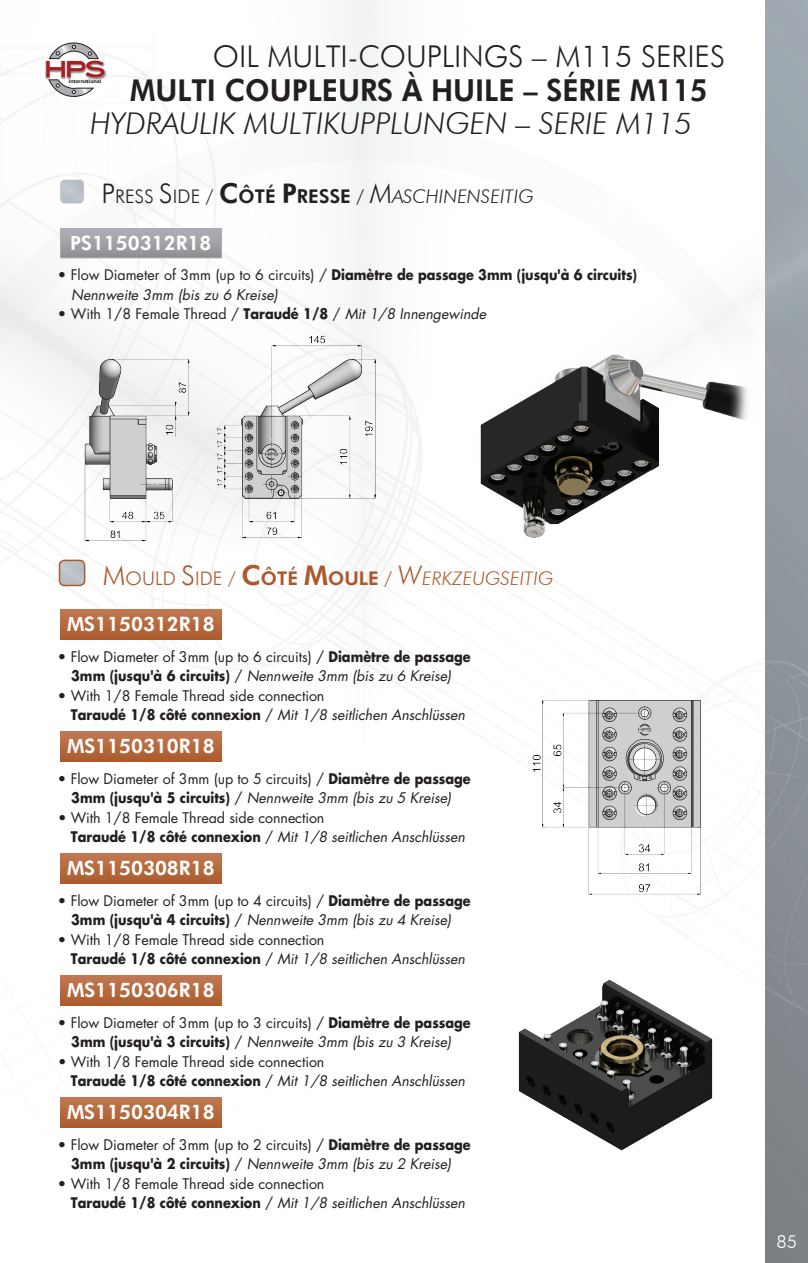
<style>
.page{position:relative;width:808px;height:1263px;background:#fff}
.page>*{position:absolute;margin:0;border:0;box-sizing:border-box;transform-origin:0 0}
.t1{font:italic 300 30px "Futura BT";color:#231f20}
.t2{font:700 30px "Futura BT";color:#231f20;scale:.95 1}
.t3{font:300 30px "Futura BT";color:#231f20}
.t4{font:700 19.5px "Futura BT";color:#fff}
.t5{font:italic 300 18.75px "Futura BT";letter-spacing:.005em;color:#231f20}
.t6{font:italic 300 18.75px "Futura BT";letter-spacing:.005em;color:#ab592a}
.t7{font:300 18px "Futura BT";color:#fff}
.t8{font:700 14.25px/19.5px "Futura Std";color:#231f20;text-align:center;scale:.9 1}
.t9{font:14.25px/19.5px "Futura Std";letter-spacing:-.005em;color:#231f20}
.t10{font:600 5.25px "Eras ITC";letter-spacing:.005em;color:#050504}
.s1{font-style:normal;font-size:27px}
.s2{font-style:normal}
.s3{font-weight:700;font-style:normal;font-size:27px}
.s4{font-weight:700;font-style:normal}
.s5{font-size:27px}
.s6{font-weight:400}
.s7{font-weight:400;font-style:italic}
.s8{font-weight:700}
.s9{font-style:italic}
</style>
<div class="page">
<img style="left:0;top:0;width:472px;height:1128px">
<img style="left:60px;top:180px;width:24px;height:23px">
<div style="left:59px;top:560px;width:26px;height:26px;background:#ab592a;border-radius:6px"></div>
<img style="left:60px;top:561px;width:24px;height:24px">
<svg style="left:62px;top:230px;width:158px;height:26px;background:#9ea1a4"></svg>
<div style="left:60px;top:228px;width:162px;height:30px;border:1px solid #aaaeb2"></div>
<div style="left:60px;top:610px;width:162px;height:30px;background:linear-gradient(to bottom,#c07852,#ad5b2c)"></div>
<svg style="left:60px;top:731px;width:162px;height:31px;background:#b6693e"></svg>
<svg style="left:60px;top:853px;width:162px;height:31px;background:#b6693e"></svg>
<div style="left:60px;top:975px;width:162px;height:31px;border:1px solid #ab592a"></div>
<div style="left:60px;top:975px;width:162px;height:30px;background:linear-gradient(to bottom,#c17953,#ad5c2e)"></div>
<div style="left:60px;top:1097px;width:162px;height:30px;background:linear-gradient(to bottom,#c17953,#ad5c2e)"></div>
<img style="left:68px;top:330px;width:321px;height:216px">
<img style="left:532px;top:700px;width:169px;height:195px">
<svg style="left:265px;top:448px;width:13px;height:12px"></svg>
<svg style="left:638px;top:724px;width:13px;height:12px"></svg>
<img style="left:472px;top:354px;width:196px;height:187px">
<img style="left:518px;top:979px;width:195px;height:172px">
<img style="left:668px;top:301px;width:80px;height:119px">
<div style="left:765px;top:930px;width:43px;height:133px;background:#82898e"></div>
<img style="left:45px;top:59px;width:63px;height:21px">
<svg style="left:46px;top:43px;width:58px;height:53px"></svg>
<h1 class="t3" style="left:213px;top:39px;width:513px">OIL MULTI-COUPLINGS – M115 SERIES</h1>
<h1 class="t2" style="left:130px;top:72px;width:609px">MULTI COUPLEURS À HUILE – SÉRIE M115</h1>
<h1 class="t1" style="left:90px;top:105px;width:603px">HYDRAULIK MULTIKUPPLUNGEN – SERIE M115</h1>
<p class="t10" style="left:69px;top:79px;width:34px">International</p>
<h3 class="t5" style="left:102px;top:185px;width:434px"><span class="s1">P</span><span class="s2">RESS</span> <span class="s1">S</span><span class="s2">IDE /</span> <span class="s3">C</span><span class="s4">ÔTÉ</span> <span class="s3">P</span><span class="s4">RESSE</span> <span class="s2">/</span> <span class="s5">M</span>ASCHINENSEITIG</h3>
<h2 class="t4" style="left:70px;top:231px;width:143px">PS1150312R18</h2>
<p class="t8" style="left:71px;top:265px;width:630px;text-align:left;text-indent:-13px"><span class="s6">• Flow Diameter of 3mm (up to 6 circuits) /</span> Diamètre de passage 3mm (jusqu'à 6 circuits)<br><span class="s7">Nennweite 3mm (bis zu 6 Kreise)</span></p>
<p class="t9" style="left:58px;top:304px;width:430px">• With 1/8 Female Thread / <span class="s8">Taraudé 1/8</span> / <span class="s9">Mit 1/8 Innengewinde</span></p>
<h3 class="t6" style="left:103px;top:567px;width:452px"><span class="s1">M</span><span class="s2">OULD</span> <span class="s1">S</span><span class="s2">IDE /</span> <span class="s3">C</span><span class="s4">ÔTÉ</span> <span class="s3">M</span><span class="s4">OULE</span> <span class="s2">/</span> <span class="s5">W</span>ERKZEUGSEITIG</h3>
<h2 class="t4" style="left:67px;top:612px;width:149px">MS1150312R18</h2>
<p class="t8" style="left:58px;top:646px;width:460px"><span class="s6">• Flow Diameter of 3mm (up to 6 circuits) /</span> Diamètre de passage<br>3mm (jusqu'à 6 circuits) <span class="s6">/</span> <span class="s7">Nennweite 3mm (bis zu 6 Kreise)</span></p>
<p class="t9" style="left:71px;top:686px;width:396px;text-indent:-13px">• With 1/8 Female Thread side connection<br><span class="s8">Taraudé 1/8 côté connexion</span> / <span class="s9">Mit 1/8 seitlichen Anschlüssen</span></p>
<h2 class="t4" style="left:67px;top:734px;width:149px">MS1150310R18</h2>
<p class="t8" style="left:58px;top:768px;width:460px"><span class="s6">• Flow Diameter of 3mm (up to 5 circuits) /</span> Diamètre de passage<br>3mm (jusqu'à 5 circuits) <span class="s6">/</span> <span class="s7">Nennweite 3mm (bis zu 5 Kreise)</span></p>
<p class="t9" style="left:71px;top:808px;width:396px;text-indent:-13px">• With 1/8 Female Thread side connection<br><span class="s8">Taraudé 1/8 côté connexion</span> / <span class="s9">Mit 1/8 seitlichen Anschlüssen</span></p>
<h2 class="t4" style="left:67px;top:856px;width:149px">MS1150308R18</h2>
<p class="t8" style="left:58px;top:890px;width:460px"><span class="s6">• Flow Diameter of 3mm (up to 4 circuits) /</span> Diamètre de passage<br>3mm (jusqu'à 4 circuits) <span class="s6">/</span> <span class="s7">Nennweite 3mm (bis zu 4 Kreise)</span></p>
<p class="t9" style="left:71px;top:930px;width:396px;text-indent:-13px">• With 1/8 Female Thread side connection<br><span class="s8">Taraudé 1/8 côté connexion</span> / <span class="s9">Mit 1/8 seitlichen Anschlüssen</span></p>
<h2 class="t4" style="left:67px;top:978px;width:149px">MS1150306R18</h2>
<p class="t8" style="left:58px;top:1012px;width:460px"><span class="s6">• Flow Diameter of 3mm (up to 3 circuits) /</span> Diamètre de passage<br>3mm (jusqu'à 3 circuits) <span class="s6">/</span> <span class="s7">Nennweite 3mm (bis zu 3 Kreise)</span></p>
<p class="t9" style="left:71px;top:1052px;width:396px;text-indent:-13px">• With 1/8 Female Thread side connection<br><span class="s8">Taraudé 1/8 côté connexion</span> / <span class="s9">Mit 1/8 seitlichen Anschlüssen</span></p>
<h2 class="t4" style="left:67px;top:1100px;width:149px">MS1150304R18</h2>
<p class="t8" style="left:58px;top:1134px;width:460px"><span class="s6">• Flow Diameter of 3mm (up to 2 circuits) /</span> Diamètre de passage<br>3mm (jusqu'à 2 circuits) <span class="s6">/</span> <span class="s7">Nennweite 3mm (bis zu 2 Kreise)</span></p>
<p class="t9" style="left:71px;top:1174px;width:396px;text-indent:-13px">• With 1/8 Female Thread side connection<br><span class="s8">Taraudé 1/8 côté connexion</span> / <span class="s9">Mit 1/8 seitlichen Anschlüssen</span></p>
<p class="t7" style="left:776px;top:1231px;width:22px">85</p>
</div>
